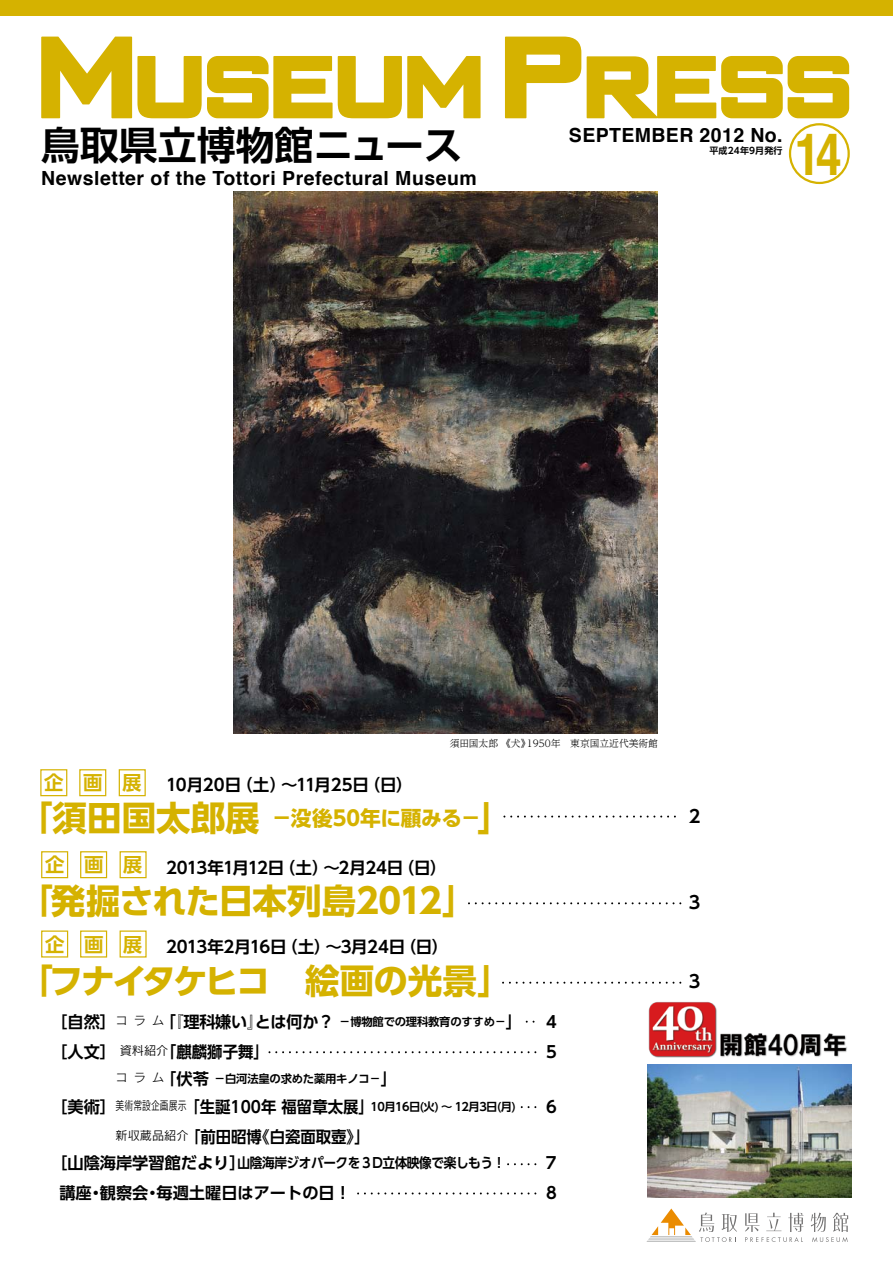
<style>
.page{position:relative;width:893px;height:1263px;background:#fff}
.page>*{position:absolute;margin:0;border:0;box-sizing:border-box;transform-origin:0 0}
.t1{font:700 58.5px "Helvetica";color:#d5b200;scale:.8 1}
.t2{font:700 39px "UD Shin Go Pro De";color:#000}
.t3{font:700 34.5px "UD Shin Go Pro";letter-spacing:-.035em;color:#d5b200}
.t4{font:700 34.5px "UD Shin Go Pro";letter-spacing:-.075em;color:#d5b200}
.t5{font:700 20.7px "UD Shin Go Pro";letter-spacing:-.01em;color:#d5b200}
.t6{font:700 19.5px "Helvetica";letter-spacing:.025em;color:#000}
.t7{font:700 19.5px "UD Shin Go Pro De";color:#d5b200}
.t8{font:700 17.55px "UD Shin Go Pro De";color:#000}
.t9{font:700 16.5px "UD Shin Go Pro De";letter-spacing:-.02em;color:#000}
.t10{font:700 16.2px "UD Shin Go Pro De";color:#000}
.t11{font:700 16.2px "UD Shin Go Pro De";letter-spacing:-.02em;color:#000}
.t12{font:700 16.2px "UD Shin Go Pro De";color:#000;scale:.95 1}
.t13{font:700 13.8px "UD Shin Go Pro De";letter-spacing:-.03em;color:#000;scale:.92 1}
.t14{font:700 11.4px "UD Shin Go Pro De";letter-spacing:-.05em;color:#000}
.t15{font:700 11.4px "UD Shin Go Pro De";letter-spacing:-.02em;color:#000}
.t16{font:300 9.75px "UD Reimin Pro";color:#000}
.t17{font:700 9px "UD Shin Go Pro De";letter-spacing:.02em;color:#000}
.s1{font-size:34.5px}
.s2{font-size:19.5px;color:#d5b200}
.s3{font-size:11.4px}
.s4{font-family:"Rodin Pro M";font-weight:400;font-size:12.15px}
.s5{font-size:16.2px}
</style>
<div class="page">
<div style="left:789px;top:123px;width:61px;height:61px;border:2px solid #d5b200;border-radius:50%"></div>
<svg style="left:505px;top:37px;width:76px;height:81px"></svg>
<svg style="left:41px;top:37px;width:440px;height:81px"></svg>
<svg style="left:587px;top:56px;width:262px;height:62px"></svg>
<div style="left:40px;top:769px;width:27px;height:27px;border:1px solid #d5b200"></div>
<div style="left:79px;top:769px;width:27px;height:27px;border:1px solid #d5b200"></div>
<div style="left:119px;top:769px;width:27px;height:27px;border:1px solid #d5b200"></div>
<div style="left:41px;top:851px;width:27px;height:27px;border:1px solid #d5b200"></div>
<div style="left:80px;top:851px;width:27px;height:27px;border:1px solid #d5b200"></div>
<div style="left:120px;top:851px;width:27px;height:27px;border:1px solid #d5b200"></div>
<img style="left:647px;top:1064px;width:204px;height:133px">
<svg style="left:468px;top:902px;width:212px;height:2px"></svg>
<svg style="left:503px;top:815px;width:172px;height:2px"></svg>
<svg style="left:268px;top:1051px;width:267px;height:2px"></svg>
<svg style="left:520px;top:1106px;width:15px;height:2px"></svg>
<svg style="left:507px;top:1163px;width:28px;height:2px"></svg>
<svg style="left:357px;top:1192px;width:178px;height:2px"></svg>
<div style="left:41px;top:930px;width:27px;height:27px;border:1px solid #d5b200"></div>
<div style="left:80px;top:930px;width:27px;height:27px;border:1px solid #d5b200"></div>
<svg style="left:502px;top:982px;width:178px;height:2px"></svg>
<svg style="left:646px;top:1208px;width:91px;height:34px"></svg>
<svg style="left:745px;top:1213px;width:58px;height:29px"></svg>
<svg style="left:811px;top:1212px;width:37px;height:30px"></svg>
<img style="left:234px;top:191px;width:424px;height:542px">
<div style="left:0;top:0;width:893px;height:15px;background:#d5b200"></div>
<img style="left:648px;top:1002px;width:199px;height:56px">
<h2 class="t2" style="left:41px;top:113px;width:424px">鳥取県立博物館ニュース</h2>
<p class="t6" style="left:41px;top:162px;width:437px">Newsletter of the Tottori Prefectural Museum</p>
<p class="t6" style="left:569px;top:119px;width:215px">SEPTEMBER 2012 No.</p>
<p class="t17" style="left:709px;top:144px;width:75px">平成24年9月発行</p>
<h1 class="t1" style="left:794px;top:107px;width:61px">14</h1>
<p class="t16" style="left:450px;top:736px;width:210px">須田国太郎 《犬》1950年　東京国立近代美術館</p>
<p class="t7" style="left:44px;top:767px;width:99px">企　画　展</p>
<p class="t9" style="left:166px;top:771px;width:248px">10月20日（土）～11月25日（日）</p>
<p class="t5" style="left:18px;top:802px;width:495px"><span class="s1">「須田国太郎展</span>－没後50年に顧みる－<span class="s1">」</span></p>
<p class="t8" style="left:689px;top:802px;width:13px">2</p>
<p class="t9" style="left:166px;top:854px;width:282px">2013年1月12日（土）～2月24日（日）</p>
<h3 class="t3" style="left:19px;top:873px;width:460px">「発掘された日本列島2012」</h3>
<p class="t8" style="left:689px;top:888px;width:13px">3</p>
<p class="t9" style="left:45px;top:933px;width:405px"><span class="s2">企　画　展</span> 2013年2月16日（土）～3月24日（日）</p>
<h3 class="t4" style="left:19px;top:952px;width:495px">「フナイタケヒコ　絵画の光景」</h3>
<p class="t8" style="left:689px;top:967px;width:13px">3</p>
<p class="t7" style="left:45px;top:849px;width:99px">企　画　展</p>
<p class="t11" style="left:51px;top:1009px;width:472px">［自然］<sup>コラム</sup>「『理科嫌い』とは何か？<span class="s3">－博物館での理科教育のすすめ－</span>」</p>
<p class="t10" style="left:546px;top:1009px;width:12px">4</p>
<p class="t10" style="left:51px;top:1039px;width:219px">［人文］<sup>資料紹介</sup>「麒麟獅子舞」</p>
<p class="t10" style="left:546px;top:1039px;width:12px">5</p>
<p class="t15" style="left:116px;top:1069px;width:283px"><span class="s4">コラム</span><span class="s5">「伏苓</span>－白河法皇の求めた薬用キノコ－<span class="s5">」</span></p>
<p class="t14" style="left:51px;top:1097px;width:466px"><span class="s5">［美術］</span><span class="s4">美術常設企画展示</span><span class="s5">「生誕100年福留章太展」</span>10月16日(火) ～ 12月3日(月)</p>
<p class="t10" style="left:546px;top:1093px;width:12px">6</p>
<p class="t12" style="left:116px;top:1124px;width:269px"><sup>新収蔵品紹介</sup>「前田昭博《白瓷面取壺》」</p>
<p class="t13" style="left:51px;top:1152px;width:495px"><span class="s5">［山陰海岸学習館だより］</span>山陰海岸ジオパークを３D立体映像で楽しもう！</p>
<p class="t10" style="left:546px;top:1150px;width:12px">7</p>
<p class="t10" style="left:59px;top:1179px;width:293px">講座・観察会・毎週土曜日はアートの日！</p>
<p class="t10" style="left:546px;top:1179px;width:12px">8</p>
</div>
